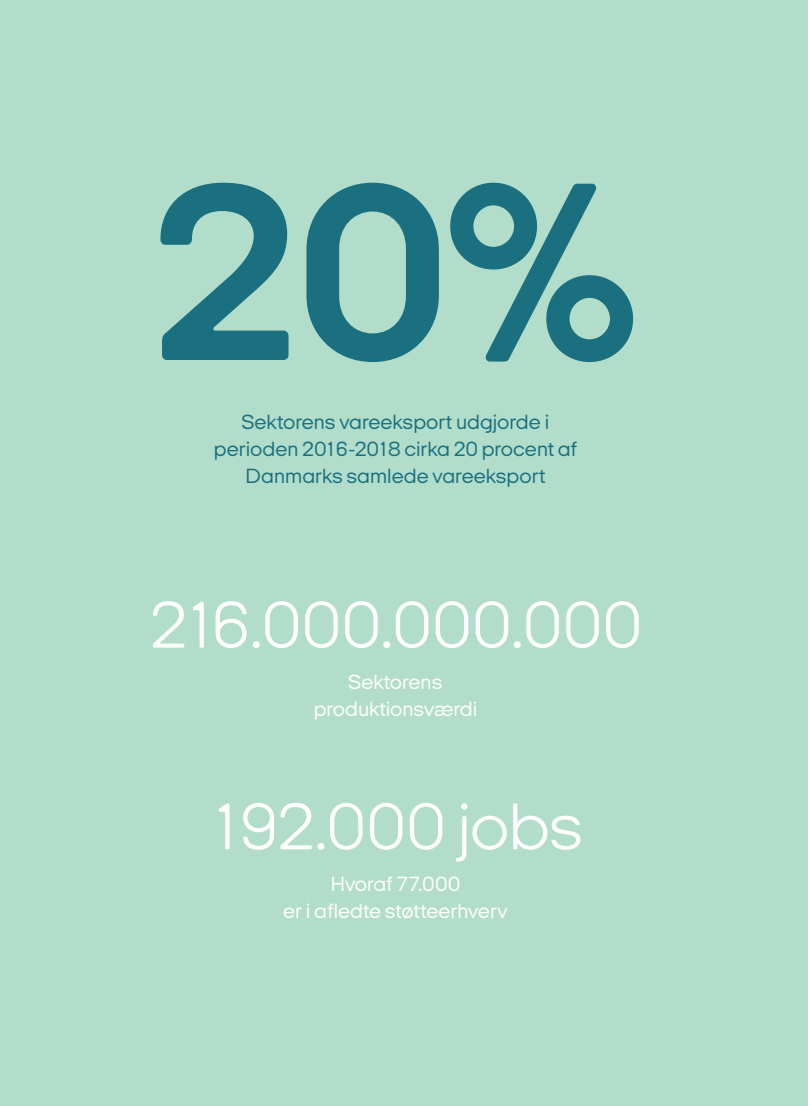
<style>
.page{position:relative;width:808px;height:1106px;background:#b2ddcb}
.page>*{position:absolute;margin:0;border:0;box-sizing:border-box;transform-origin:0 0}
.t1{font:700 257.55px "Italian Plate No 1 Expanded";color:#1a707e}
.t2{font:300 67.5px "Italian Plate No 1 Expanded";letter-spacing:.025em;color:#fff}
.t3{font:300 67.5px "Italian Plate No 1 Expanded";letter-spacing:-.01em;color:#fff}
.t4{font:21px/27px "Italian Plate No 1 Expanded";color:#1a707e;text-align:center}
.t5{font:21px/27px "Italian Plate No 1 Expanded";color:#fff;text-align:center}
</style>
<div class="page">
<h1 class="t1" style="left:152px;top:132px;width:489px">20%</h1>
<p class="t4" style="left:214px;top:408px;width:365px">Sektorens vareeksport udgjorde i perioden 2016-2018 cirka 20 procent af<br>Danmarks samlede vareeksport</p>
<h2 class="t2" style="left:150px;top:588px;width:493px">216.000.000.000</h2>
<p class="t5" style="left:314px;top:668px;width:165px">Sektorens produktionsværdi</p>
<h2 class="t3" style="left:208px;top:790px;width:376px">192.000 jobs</h2>
<p class="t5" style="left:283px;top:870px;width:226px">Hvoraf 77.000<br>er i afledte støtteerhverv</p>
</div>
